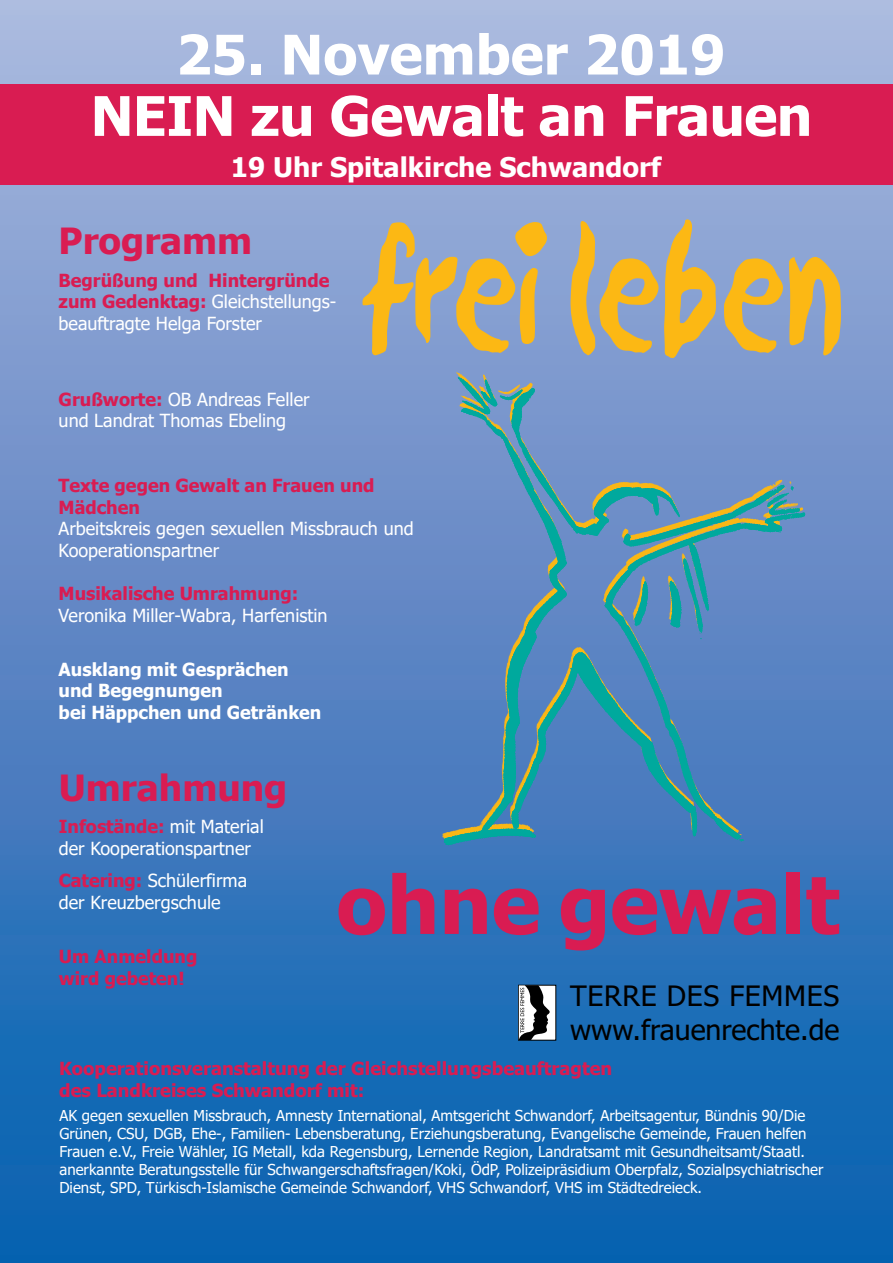
<style>
.page{position:relative;width:893px;height:1263px;background:#fff}
.page>*{position:absolute;margin:0;border:0;box-sizing:border-box;transform-origin:0 0}
.t1{font:700 80.4px "Tahoma";color:#d91c52}
.t2{font:700 54.6px "Tahoma";letter-spacing:-.01em;color:#fff}
.t3{font:700 36px "Tahoma";color:#d91c52}
.t4{font:27.9px/34.7px "Tahoma";color:#000}
.t5{font:700 27px "Tahoma";color:#fff}
.t6{font:18px/21.6px "Tahoma";color:#fff}
.t7{font:700 18px/21.6px "Tahoma";color:#d91c52}
.t8{font:700 18px/21.6px "Tahoma";color:#fff}
.t9{font:15px/18px "Tahoma";color:#fff}
.s1{font-weight:700;color:#d91c52}
</style>
<div class="page">
<div style="left:0;top:0;width:893px;height:1263px;background:linear-gradient(to bottom,#b3b6dd,#015cad)"></div>
<div style="left:0;top:84px;width:893px;height:101px;background:#d91c52"></div>
<div style="left:518px;top:985px;width:38px;height:55px;background:#fff"></div>
<div style="left:518px;top:985px;width:38px;height:55px;border:1px solid #000"></div>
<svg style="left:519px;top:985px;width:31px;height:55px"></svg>
<svg style="left:362px;top:222px;width:185px;height:133px;background:#b3a98c"></svg>
<svg style="left:570px;top:221px;width:88px;height:135px;background:#b7aa85"></svg>
<svg style="left:664px;top:219px;width:52px;height:139px;background:#c5ad6f"></svg>
<svg style="left:724px;top:258px;width:59px;height:95px;background:#c0ab73"></svg>
<svg style="left:789px;top:257px;width:52px;height:98px;background:#ccae5f"></svg>
<img style="left:456px;top:372px;width:40px;height:5px">
<svg style="left:444px;top:377px;width:361px;height:468px;background:#5b8cbb"></svg>
<img style="left:458px;top:377px;width:40px;height:37px">
<h2 class="t2" style="left:176px;top:16px;width:551px">25. November 2019</h2>
<h2 class="t2" style="left:91px;top:78px;width:723px">NEIN zu Gewalt an Frauen</h2>
<h3 class="t5" style="left:231px;top:149px;width:432px">19 Uhr Spitalkirche Schwandorf</h3>
<h3 class="t3" style="left:59px;top:216px;width:195px">Programm</h3>
<p class="t6" style="left:59px;top:270px;width:279px"><span class="s1">Begrüßung und Hintergründe zum Gedenktag:</span> Gleichstellungs&shy;beauftragte Helga Forster</p>
<p class="t6" style="left:59px;top:389px;width:253px"><span class="s1">Grußworte:</span> OB Andreas Feller und Landrat Thomas Ebeling</p>
<p class="t7" style="left:59px;top:475px;width:317px">Texte gegen Gewalt an Frauen und<br>Mädchen</p>
<p class="t6" style="left:59px;top:519px;width:357px">Arbeitskreis gegen sexuellen Missbrauch und<br>Kooperationspartner</p>
<p class="t7" style="left:59px;top:583px;width:241px">Musikalische Umrahmung:</p>
<p class="t6" style="left:59px;top:605px;width:271px">Veronika Miller-Wabra, Harfenistin</p>
<p class="t8" style="left:59px;top:659px;width:264px">Ausklang mit Gesprächen und Begegnungen<br>bei Häppchen und Getränken</p>
<h3 class="t3" style="left:59px;top:762px;width:230px">Umrahmung</h3>
<p class="t6" style="left:59px;top:817px;width:206px"><span class="s1">Infostände:</span> mit Material der Kooperationspartner</p>
<p class="t6" style="left:59px;top:871px;width:190px"><span class="s1">Catering:</span> Schülerfirma der Kreuzbergschule</p>
<p class="t7" style="left:59px;top:946px;width:140px">Um Anmeldung wird gebeten!</p>
<h1 class="t1" style="left:336px;top:848px;width:505px">ohne gewalt</h1>
<h3 class="t4" style="left:570px;top:980px;width:271px">TERRE DES FEMMES www.frauenrechte.de</h3>
<p class="t7" style="left:59px;top:1058px;width:555px">Kooperationsveranstaltung der Gleichstellungsbeauftragten des Landkreises Schwandorf mit:</p>
<p class="t9" style="left:59px;top:1107px;width:766px">AK gegen sexuellen Missbrauch, Amnesty International, Amtsgericht Schwandorf, Arbeitsagentur, Bündnis 90/Die Grünen, CSU, DGB, Ehe-, Familien- Lebensberatung, Erziehungsberatung, Evangelische Gemeinde, Frauen helfen Frauen e.V., Freie Wähler, IG Metall, kda Regensburg, Lernende Region, Landratsamt mit Gesundheitsamt/Staatl. anerkannte Beratungsstelle für Schwangerschaftsfragen/Koki, ÖdP, Polizeipräsidium Oberpfalz, Sozialpsychiatrischer Dienst, SPD, Türkisch-Islamische Gemeinde Schwandorf, VHS Schwandorf, VHS im Städtedreieck.</p>
</div>
